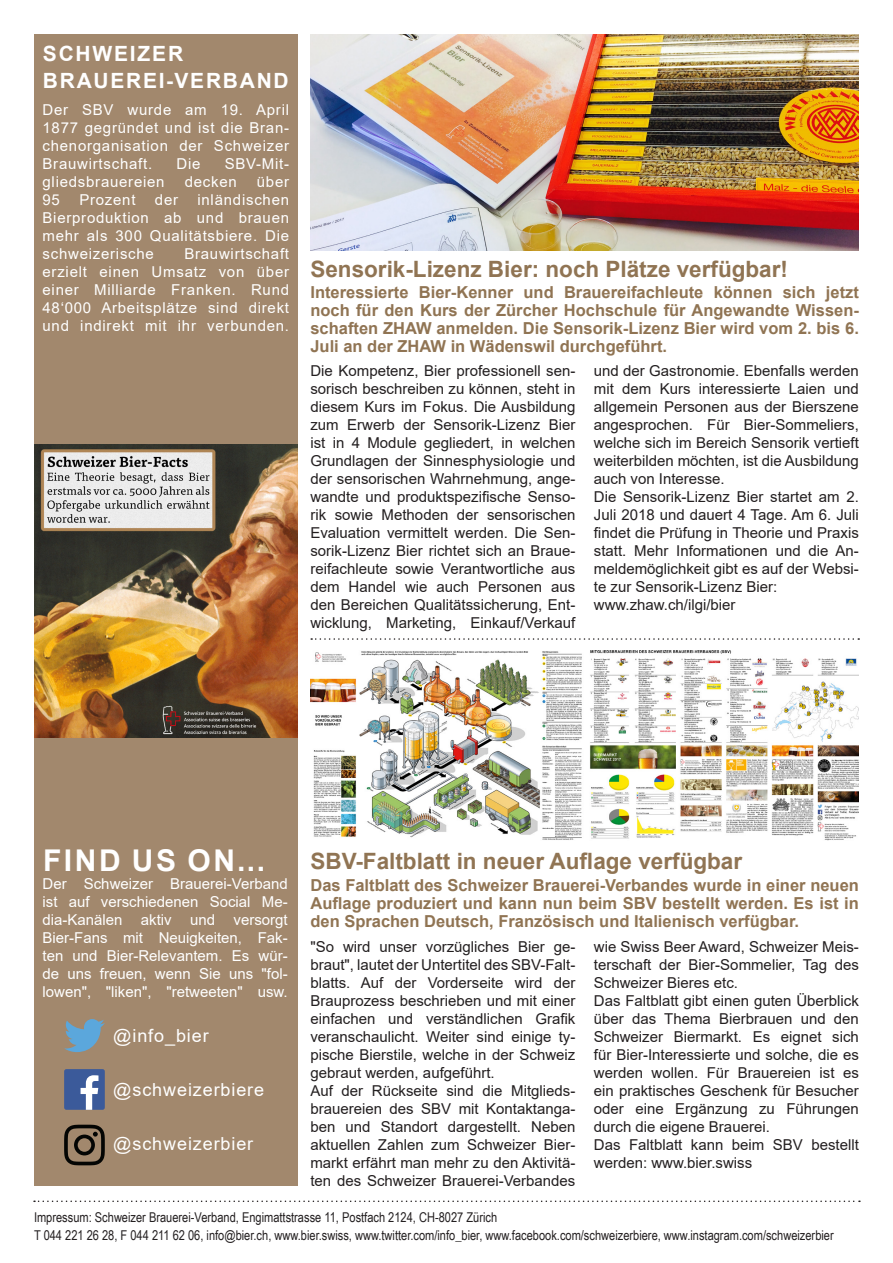
<style>
.page{position:relative;width:893px;height:1263px;background:#fff}
.page>*{position:absolute;margin:0;border:0;box-sizing:border-box;transform-origin:0 0}
.t1{font:700 30px "Arial";letter-spacing:.085em;color:#fff}
.Textrahmen_klein{font:700 22.5px "Arial";color:#907453}
.t2{font:700 21px "Arial";letter-spacing:.085em;color:#fff}
.t3{font:18px "Arial";letter-spacing:.05em;color:#fff}
.Textrahmen_klein-2{font:700 16.5px/18px "Arial";color:#907453;text-align:justify}
.Text_schwarz{font:15px/18px "Arial";color:#231f20;text-align:justify}
.TextSBVBox{font:15px/18px "Arial";letter-spacing:.05em;color:#fff;text-align:justify}
.t4{font:13.5px "Arial Narrow";color:#231f20}
</style>
<div class="page">
<svg style="left:34px;top:1200px;width:826px;height:2px"></svg>
<div style="left:34px;top:738px;width:264px;height:448px;background:#a2886d"></div>
<svg style="left:64px;top:1019px;width:41px;height:33px"></svg>
<div style="left:64px;top:1069px;width:41px;height:41px;background:#3b5a9a;border-radius:2px"></div>
<svg style="left:81px;top:1075px;width:17px;height:35px"></svg>
<svg style="left:64px;top:1125px;width:41px;height:40px"></svg>
<div style="left:34px;top:34px;width:264px;height:414px;background:#a2886d"></div>
<img style="left:34px;top:444px;width:264px;height:294px">
<img style="left:310px;top:34px;width:549px;height:216px">
<svg style="left:311px;top:638px;width:548px;height:2px"></svg>
<img style="left:310px;top:651px;width:549px;height:190px">
<p class="t2" style="left:43px;top:39px;width:142px">SCHWEIZER</p>
<p class="t2" style="left:43px;top:66px;width:247px">BRAUEREI-VERBAND</p>
<p class="TextSBVBox" style="left:43px;top:101px;width:248px">Der SBV wurde am 19. April 1877 gegründet und ist die Bran&shy;chenorganisation der Schweizer Brauwirtschaft.</p>
<p class="TextSBVBox" style="left:176px;top:155px;width:25px">Die</p>
<p class="TextSBVBox" style="left:225px;top:155px;width:66px">SBV-Mit-</p>
<p class="TextSBVBox" style="left:43px;top:173px;width:124px">gliedsbrauereien</p>
<p class="TextSBVBox" style="left:185px;top:173px;width:54px">decken</p>
<p class="TextSBVBox" style="left:257px;top:173px;width:34px">über</p>
<p class="TextSBVBox" style="left:43px;top:191px;width:19px">95</p>
<p class="TextSBVBox" style="left:79px;top:191px;width:58px">Prozent</p>
<p class="TextSBVBox" style="left:155px;top:191px;width:25px">der</p>
<p class="TextSBVBox" style="left:43px;top:191px;width:248px;text-indent:155px">inländischen Bierproduktion ab und brauen mehr als 300 Qualitätsbiere. Die schweizerische</p>
<p class="TextSBVBox" style="left:43px;top:245px;width:248px;text-indent:142px">Brauwirtschaft erzielt einen Umsatz von über einer Milliarde Franken. Rund 48‘000 Arbeitsplätze sind direkt und indirekt mit ihr verbunden.</p>
<p class="Textrahmen_klein" style="left:310px;top:253px;width:479px">Sensorik-Lizenz Bier: noch Plätze verfügbar!</p>
<p class="Textrahmen_klein-2" style="left:310px;top:284px;width:550px">Interessierte Bier-Kenner und Brauereifachleute können sich jetzt noch für den Kurs der Zürcher Hochschule für Angewandte Wissen&shy;schaften ZHAW anmelden. Die Sensorik-Lizenz Bier wird vom 2. bis 6.<br>Juli an der ZHAW in Wädenswil durchgeführt.</p>
<p class="Text_schwarz" style="left:310px;top:362px;width:267px">Die Kompetenz, Bier professionell sen&shy;sorisch beschreiben zu können, steht in diesem Kurs im Fokus. Die Ausbildung zum Erwerb der Sensorik-Lizenz Bier ist in 4 Module gegliedert, in welchen Grundlagen der Sinnesphysiologie und der sensorischen Wahrnehmung, ange&shy;wandte und produktspezifische Senso&shy;rik sowie Methoden der sensorischen Evaluation vermittelt werden. Die Sen&shy;sorik-Lizenz Bier richtet sich an Braue&shy;reifachleute sowie Verantwortliche aus dem Handel wie auch Personen aus den Bereichen Qualitätssicherung, Ent&shy;wicklung, Marketing, Einkauf/Verkauf</p>
<p class="Text_schwarz" style="left:594px;top:362px;width:267px">und der Gastronomie. Ebenfalls werden mit dem Kurs interessierte Laien und allgemein Personen aus der Bierszene angesprochen. Für Bier-Sommeliers, welche sich im Bereich Sensorik vertieft weiterbilden möchten, ist die Ausbildung auch von Interesse.</p>
<p class="Text_schwarz" style="left:594px;top:488px;width:267px">Die Sensorik-Lizenz Bier startet am 2.<br>Juli 2018 und dauert 4 Tage. Am 6. Juli findet die Prüfung in Theorie und Praxis statt. Mehr Informationen und die An&shy;meldemöglichkeit gibt es auf der Websi&shy;te zur Sensorik-Lizenz Bier:</p>
<p class="Text_schwarz" style="left:594px;top:596px;width:143px">www.zhaw.ch/ilgi/bier</p>
<p class="t1" style="left:43px;top:839px;width:223px">FIND US ON...</p>
<p class="TextSBVBox" style="left:43px;top:875px;width:247px">Der Schweizer Brauerei-Verband ist auf verschiedenen Social Me&shy;dia-Kanälen aktiv und versorgt Bier-Fans mit Neuigkeiten, Fak&shy;ten und Bier-Relevantem. Es wür&shy;de uns freuen, wenn Sie uns "fol&shy;lowen", "liken", "retweeten" usw.</p>
<p class="t3" style="left:113px;top:1023px;width:97px">@info_bier</p>
<p class="t3" style="left:113px;top:1077px;width:152px">@schweizerbiere</p>
<p class="t3" style="left:113px;top:1131px;width:141px">@schweizerbier</p>
<p class="Textrahmen_klein" style="left:310px;top:845px;width:433px">SBV-Faltblatt in neuer Auflage verfügbar</p>
<p class="Textrahmen_klein-2" style="left:310px;top:876px;width:550px">Das Faltblatt des Schweizer Brauerei-Verbandes wurde in einer neuen Auflage produziert und kann nun beim SBV bestellt werden. Es ist in den Sprachen Deutsch, Französisch und Italienisch verfügbar.</p>
<p class="Text_schwarz" style="left:310px;top:938px;width:267px">"So wird unser vorzügliches Bier ge&shy;braut", lautet der Untertitel des SBV-Falt&shy;blatts. Auf der Vorderseite wird der Brauprozess beschrieben und mit einer einfachen und verständlichen Grafik veranschaulicht. Weiter sind einige ty&shy;pische Bierstile, welche in der Schweiz gebraut werden, aufgeführt.</p>
<p class="Text_schwarz" style="left:310px;top:1082px;width:267px">Auf der Rückseite sind die Mitglieds&shy;brauereien des SBV mit Kontaktanga&shy;ben und Standort dargestellt. Neben aktuellen Zahlen zum Schweizer Bier&shy;markt erfährt man mehr zu den Aktivitä&shy;ten des Schweizer Brauerei-Verbandes</p>
<p class="Text_schwarz" style="left:594px;top:938px;width:267px">wie Swiss Beer Award, Schweizer Meis&shy;terschaft der Bier-Sommelier, Tag des Schweizer Bieres etc.</p>
<p class="Text_schwarz" style="left:594px;top:992px;width:267px">Das Faltblatt gibt einen guten Überblick über das Thema Bierbrauen und den Schweizer Biermarkt. Es eignet sich für Bier-Interessierte und solche, die es werden wollen. Für Brauereien ist es ein praktisches Geschenk für Besucher oder eine Ergänzung zu Führungen durch die eigene Brauerei.</p>
<p class="Text_schwarz" style="left:594px;top:1136px;width:267px">Das Faltblatt kann beim SBV bestellt werden: www.bier.swiss</p>
<p class="t4" style="left:34px;top:1207px;width:465px">Impressum: Schweizer Brauerei-Verband, Engimattstrasse 11, Postfach 2124, CH-8027 Zürich</p>
<p class="t4" style="left:34px;top:1225px;width:801px">T 044 221 26 28, F 044 211 62 06, info@bier.ch, www.bier.swiss, www.twitter.com/info_bier, www.facebook.com/schweizerbiere, www.instagram.com/schweizerbier</p>
</div>
